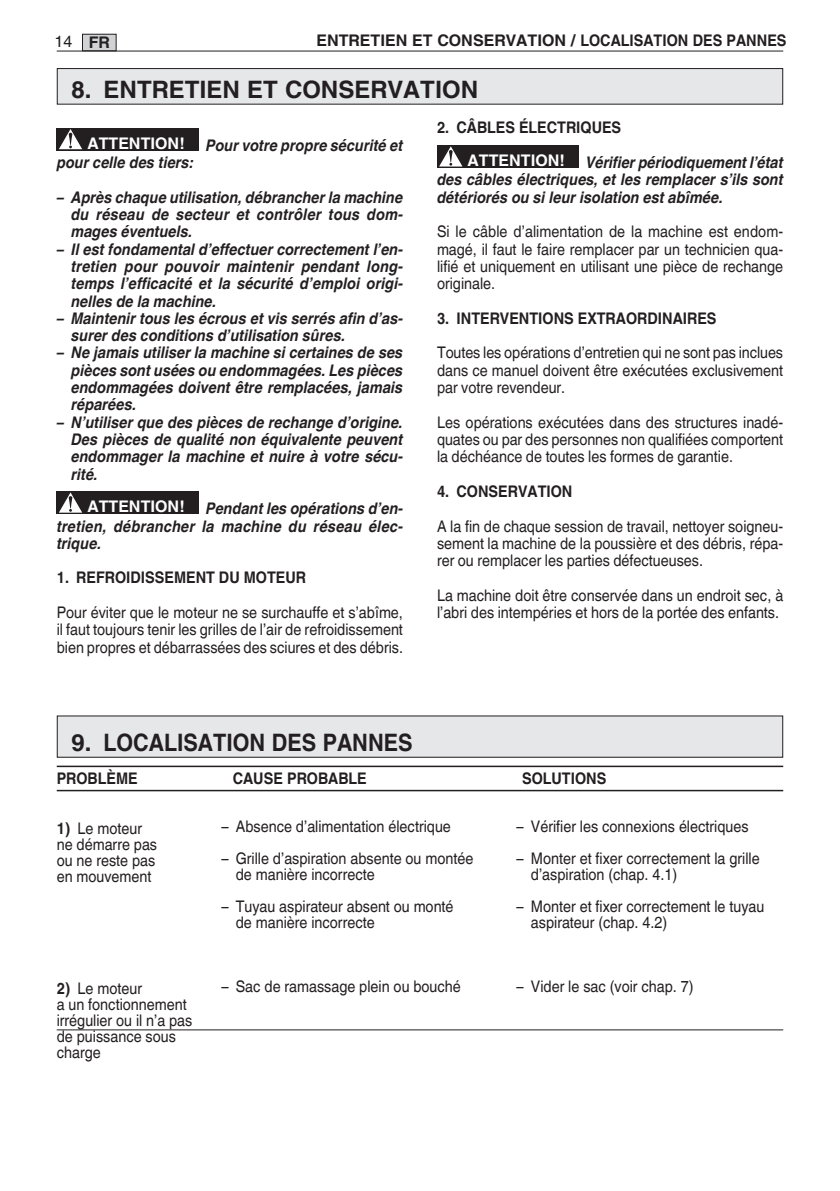
<style>
.page{position:relative;width:840px;height:1191px;background:#fff}
.page>*{position:absolute;margin:0;border:0;box-sizing:border-box;transform-origin:0 0}
.titolo{font:700 24px "Helvetica World";color:#231f20}
.Normale{font:16px/16px "Helvetica World";color:#231f20;scale:.9 1}
.Normale-2{font:italic 700 16px/17.2px "Helvetica World";color:#231f20;text-align:justify;scale:.9 1}
.titolo-2{font:700 16px "Helvetica World";color:#231f20;scale:.9 1}
.Normale-3{font:700 16px "Helvetica World";color:#231f20;scale:.9 1}
.titolo-3{font:700 16px "Helvetica World";color:#231f20}
.Normale-4{font:700 16px "Helvetica World";color:#fff}
.Normale-5{font:16px "Helvetica World";color:#231f20}
.Normale-6{font:700 16px "Helvetica World";color:#231f20}
.s1{font-weight:700}
</style>
<div class="page">
<div style="left:82px;top:34px;width:34px;height:17px;background:#d1d2d4"></div>
<div style="left:82px;top:34px;width:34px;height:17px;border:1px solid #231f20"></div>
<hr style="left:57px;top:51px;width:725px;height:1px;background:#231f20">
<svg style="left:57px;top:128px;width:28px;height:23px"></svg>
<svg style="left:59px;top:129px;width:23px;height:20px"></svg>
<div style="left:85px;top:128px;width:113px;height:23px;background:#231f20"></div>
<svg style="left:57px;top:491px;width:28px;height:23px"></svg>
<svg style="left:59px;top:492px;width:23px;height:20px"></svg>
<div style="left:85px;top:491px;width:113px;height:23px;background:#231f20"></div>
<svg style="left:437px;top:145px;width:28px;height:23px"></svg>
<svg style="left:439px;top:146px;width:23px;height:20px"></svg>
<svg style="left:448px;top:150px;width:4px;height:12px"></svg>
<div style="left:465px;top:145px;width:113px;height:23px;background:#231f20"></div>
<div style="left:57px;top:69px;width:725px;height:35px;background:#e6e7e9"></div>
<div style="left:57px;top:68px;width:725px;height:37px;border:1px solid #231f20"></div>
<div style="left:57px;top:716px;width:725px;height:41px;background:#e6e7e9"></div>
<hr style="left:57px;top:1029px;width:725px;height:1px;background:#231f20">
<hr style="left:57px;top:765px;width:725px;height:2px;background:#231f20">
<hr style="left:57px;top:790px;width:725px;height:1px;background:#231f20">
<p class="Normale-5" style="left:54px;top:32px;width:19px">14</p>
<p class="Normale-6" style="left:89px;top:33px;width:23px">FR</p>
<p class="titolo-3" style="left:316px;top:31px;width:471px">ENTRETIEN ET CONSERVATION / LOCALISATION DES PANNES</p>
<p class="titolo" style="left:71px;top:75px;width:408px">8. ENTRETIEN ET CONSERVATION</p>
<p class="Normale-4" style="left:87px;top:134px;width:99px">ATTENTION!</p>
<p class="Normale-2" style="left:206px;top:137px;width:220px">Pour votre propre sécurité et</p>
<p class="Normale-2" style="left:57px;top:154px;width:153px">pour celle des tiers:</p>
<p class="Normale-2" style="left:71px;top:188px;width:370px;text-indent:-14px">– Après chaque utilisation, débrancher la machine du réseau de secteur et contrôler tous dom&shy;mages éventuels.</p>
<p class="Normale-2" style="left:71px;top:240px;width:370px;text-indent:-14px">– Il est fondamental d’effectuer correctement l’en&shy;tretien pour pouvoir maintenir pendant long&shy;temps l’efficacité et la sécurité d’emploi origi&shy;nelles de la machine.</p>
<p class="Normale-2" style="left:71px;top:310px;width:370px;text-indent:-14px">– Maintenir tous les écrous et vis serrés afin d’as&shy;surer des conditions d’utilisation sûres.</p>
<p class="Normale-2" style="left:71px;top:344px;width:370px;text-indent:-14px">– Ne jamais utiliser la machine si certaines de ses pièces sont usées ou endommagées. Les pièces endommagées doivent être remplacées, jamais réparées.</p>
<p class="Normale-2" style="left:71px;top:413px;width:370px;text-indent:-14px">– N’utiliser que des pièces de rechange d’origine.<br>Des pièces de qualité non équivalente peuvent endommager la machine et nuire à votre sécu&shy;rité.</p>
<p class="Normale-4" style="left:87px;top:497px;width:99px">ATTENTION!</p>
<p class="Normale-2" style="left:57px;top:500px;width:386px;text-indent:149px">Pendant les opérations d’en&shy;tretien, débrancher la machine du réseau élec&shy;trique.</p>
<p class="Normale-3" style="left:57px;top:568px;width:278px">1. REFROIDISSEMENT DU MOTEUR</p>
<p class="Normale" style="left:57px;top:604px;width:386px;line-height:17.2px;text-align:justify">Pour éviter que le moteur ne se surchauffe et s’abîme, il faut toujours tenir les grilles de l’air de refroidissement bien propres et débarrassées des sciures et des débris.</p>
<p class="titolo-2" style="left:437px;top:119px;width:206px">2. CÂBLES ÉLECTRIQUES</p>
<p class="Normale-4" style="left:467px;top:151px;width:99px">ATTENTION!</p>
<p class="Normale-2" style="left:437px;top:154px;width:386px;text-indent:149px">Vérifier périodiquement l’état des câbles électriques, et les remplacer s’ils sont détériorés ou si leur isolation est abîmée.</p>
<p class="Normale" style="left:437px;top:223px;width:386px;line-height:17.4px;text-align:justify">Si le câble d’alimentation de la machine est endom&shy;magé, il faut le faire remplacer par un technicien qua&shy;lifié et uniquement en utilisant une pièce de rechange originale.</p>
<p class="titolo-2" style="left:437px;top:309px;width:312px">3. INTERVENTIONS EXTRAORDINAIRES</p>
<p class="Normale" style="left:437px;top:344px;width:386px;line-height:17.2px;text-align:justify">Toutes les opérations d’entretien qui ne sont pas inclues dans ce manuel doivent être exécutées exclusivement par votre revendeur.</p>
<p class="Normale" style="left:437px;top:413px;width:386px;line-height:17.2px;text-align:justify">Les opérations exécutées dans des structures inadé&shy;quates ou par des personnes non qualifiées comportent la déchéance de toutes les formes de garantie.</p>
<p class="titolo-2" style="left:437px;top:482px;width:152px">4. CONSERVATION</p>
<p class="Normale" style="left:437px;top:517px;width:386px;line-height:17.2px;text-align:justify">A la fin de chaque session de travail, nettoyer soigneu&shy;sement la machine de la poussière et des débris, répa&shy;rer ou remplacer les parties défectueuses.</p>
<p class="Normale" style="left:437px;top:586px;width:386px;line-height:17.2px">La machine doit être conservée dans un endroit sec, à l’abri des intempéries et hors de la portée des enfants.</p>
<p class="titolo" style="left:71px;top:728px;width:343px">9. LOCALISATION DES PANNES</p>
<p class="Normale-3" style="left:57px;top:769px;width:91px">PROBLÈME</p>
<p class="Normale-3" style="left:232px;top:769px;width:150px">CAUSE PROBABLE</p>
<p class="Normale-3" style="left:522px;top:769px;width:95px">SOLUTIONS</p>
<p class="Normale" style="left:57px;top:820px;width:113px"><span class="s1">1)</span> Le moteur ne démarre pas ou ne reste pas en mouvement</p>
<p class="Normale" style="left:57px;top:980px;width:152px"><span class="s1">2)</span> Le moteur<br>a un fonctionnement irrégulier ou il n’a pas de puissance sous charge</p>
<p class="Normale" style="left:221px;top:819px;width:256px">– Absence d’alimentation électrique</p>
<p class="Normale" style="left:236px;top:851px;width:265px;text-indent:-14px">– Grille d’aspiration absente ou montée de manière incorrecte</p>
<p class="Normale" style="left:236px;top:899px;width:243px;text-indent:-14px">– Tuyau aspirateur absent ou monté de manière incorrecte</p>
<p class="Normale" style="left:221px;top:979px;width:267px">– Sac de ramassage plein ou bouché</p>
<p class="Normale" style="left:516px;top:819px;width:259px">– Vérifier les connexions électriques</p>
<p class="Normale" style="left:530px;top:851px;width:255px;text-indent:-14px">– Monter et fixer correctement la grille d’aspiration (chap. 4.1)</p>
<p class="Normale" style="left:530px;top:899px;width:261px;text-indent:-14px">– Monter et fixer correctement le tuyau aspirateur (chap. 4.2)</p>
<p class="Normale" style="left:516px;top:979px;width:198px">– Vider le sac (voir chap. 7)</p>
</div>
